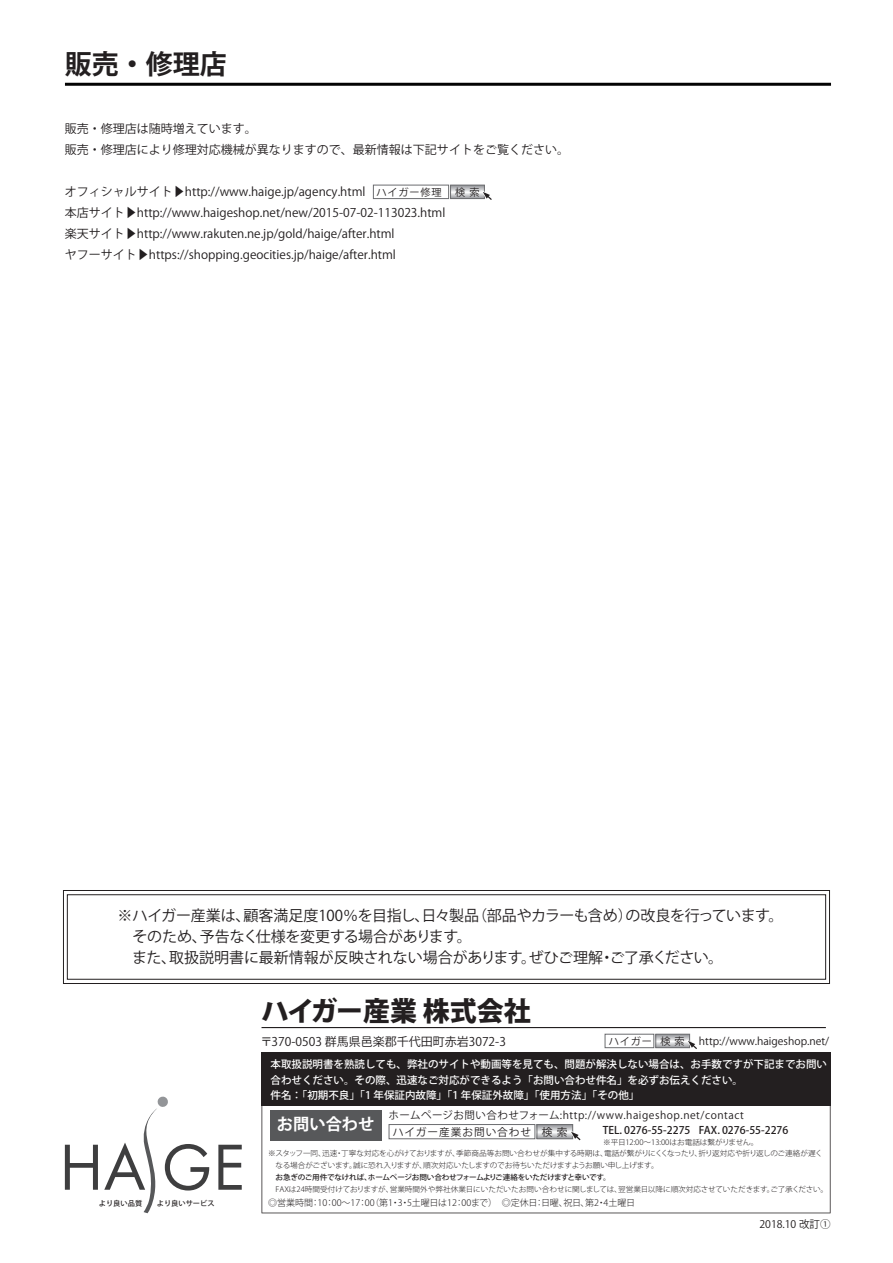
<style>
.page{position:relative;width:893px;height:1263px;background:#fff}
.page>*{position:absolute;margin:0;border:0;box-sizing:border-box;transform-origin:0 0}
.t1{font:67.5px "Futura PT";color:#3e3e3f}
.t2{font:800 27px "Koz Go Pr 6 N";letter-spacing:-.005em;color:#231f20}
.t3{font:700 27px "Koz Go Pr 6 N";color:#231f20}
.t4{font:700 16.2px "Koz Go Pr 6 N";color:#fff}
.t5{font:15px/21px "Koz Go Pr 6 N";letter-spacing:-.01em;color:#231f20}
.t6{font:12px/21px "Koz Go Pr 6 N";color:#231f20}
.t7{font:10.65px "Koz Go Pr 6 N";color:#231f20}
.t8{font:10.65px "Koz Go Pr 6 N";letter-spacing:.085em;color:#231f20}
.t9{font:500 10.5px/15.1px "Koz Go Pr 6 N";color:#fff}
.t10{font:10.5px "Koz Go Pr 6 N";letter-spacing:.05em;color:#231f20}
.t11{font:500 10.5px "Koz Go Pr 6 N";color:#231f20}
.t12{font:10.5px "Koz Go Pr 6 N";color:#231f20}
.t13{font:10.05px "Koz Go Pr 6 N";letter-spacing:.085em;color:#231f20}
.t14{font:300 9px "Koz Go Pr 6 N";color:#231f20}
.t15{font:300 7.5px/11.1px "Koz Go Pr 6 N";color:#231f20}
.t16{font:300 7.5px "Koz Go Pr 6 N";letter-spacing:-.03em;color:#231f20}
.t17{font:500 7.5px "Koz Go Pr 6 N";letter-spacing:-.04em;color:#231f20}
.t18{font:500 7.2px "Koz Go Pr 6 N";color:#231f20}
</style>
<div class="page">
<svg style="left:143px;top:1096px;width:25px;height:117px"></svg>
<div style="left:605px;top:1034px;width:49px;height:14px;background:#fff;border:1px solid #6c6d70"></div>
<svg style="left:657px;top:1036px;width:31px;height:10px"></svg>
<div style="left:655px;top:1034px;width:35px;height:14px;border:1px solid #6c6d70"></div>
<svg style="left:684px;top:1038px;width:13px;height:11px"></svg>
<div style="left:373px;top:185px;width:76px;height:14px;background:#fff;border:1px solid #6c6d70"></div>
<svg style="left:452px;top:187px;width:31px;height:10px"></svg>
<div style="left:450px;top:185px;width:35px;height:14px;border:1px solid #6c6d70"></div>
<svg style="left:479px;top:189px;width:13px;height:11px"></svg>
<hr style="left:262px;top:1027px;width:564px;height:1px;background:#231f20">
<div style="left:63px;top:890px;width:767px;height:94px;border:1px solid #231f20"></div>
<div style="left:67px;top:894px;width:759px;height:85px;border:1px solid #231f20"></div>
<div style="left:262px;top:1052px;width:569px;height:54px;background:#231f20"></div>
<svg style="left:262px;top:1106px;width:569px;height:107px"></svg>
<div style="left:271px;top:1110px;width:111px;height:30px;background:#57585a"></div>
<hr style="left:65px;top:83px;width:766px;height:3px;background:#030303">
<h2 class="t3" style="left:65px;top:48px;width:163px">販売・修理店</h2>
<p class="t6" style="left:65px;top:119px;width:505px">販売・修理店は随時増えています。<br>販売・修理店により修理対応機械が異なりますので、最新情報は下記サイトをご覧ください。</p>
<p class="t6" style="left:65px;top:182px;width:382px">オフィシャルサイト▶http://www.haige.jp/agency.html<br>本店サイト▶http://www.haigeshop.net/new/2015-07-02-113023.html楽天サイト▶http://www.rakuten.ne.jp/gold/haige/after.html<br>ヤフーサイト▶https://shopping.geocities.jp/haige/after.html</p>
<p class="t13" style="left:377px;top:187px;width:67px">ハイガー修理</p>
<p class="t13" style="left:455px;top:187px;width:26px">検 索</p>
<p class="t5" style="left:118px;top:905px;width:667px">※ハイガー産業は、顧客満足度100％を目指し、日々製品（部品やカラーも含め）の改良を行っています。　そのため、予告なく仕様を変更する場合があります。<br>　また、取扱説明書に最新情報が反映されない場合があります。ぜひご理解・ご了承ください。</p>
<h1 class="t1" style="left:59px;top:1127px;width:188px">HA GE</h1>
<p class="t18" style="left:99px;top:1199px;width:117px">より良い品質　　より良いサービス</p>
<h2 class="t2" style="left:262px;top:996px;width:271px">ハイガー産業 株式会社</h2>
<p class="t6" style="left:261px;top:1031px;width:247px">〒370-0503 群馬県邑楽郡千代田町赤岩3072-3</p>
<p class="t13" style="left:609px;top:1036px;width:78px">ハイガー 検 索</p>
<p class="t7" style="left:699px;top:1035px;width:132px">http://www.haigeshop.net/</p>
<p class="t9" style="left:271px;top:1057px;width:558px">本取扱説明書を熟読しても、弊社のサイトや動画等を見ても、問題が解決しない場合は、お手数ですが下記までお問い合わせください。その際、迅速なご対応ができるよう「お問い合わせ件名」を必ずお伝えください。　<br>件名：「初期不良」「1 年保証内故障」「1 年保証外故障」「使用方法」「その他」</p>
<h3 class="t4" style="left:277px;top:1115px;width:99px">お問い合わせ</h3>
<p class="t10" style="left:389px;top:1109px;width:357px">ホームページお問い合わせフォーム:http://www.haigeshop.net/contact</p>
<p class="t11" style="left:603px;top:1124px;width:187px">TEL. 0276-55-2275 FAX. 0276-55-2276</p>
<p class="t8" style="left:393px;top:1126px;width:176px">ハイガー産業お問い合わせ 検 索</p>
<p class="t15" style="left:268px;top:1136px;width:556px;text-indent:335px">※平日12:00～13:00はお電話は繋がりません。<br>※スタッフ一同、迅速・丁寧な対応を心がけておりますが、季節商品等お問い合わせが集中する時期は、電話が繋がりにくくなったり、折り返対応や折り返しのご連絡が遅く</p>
<p class="t16" style="left:268px;top:1161px;width:392px">　なる場合がございます。誠に恐れ入りますが、順次対応いたしますのでお待ちいただけますようお願い申し上げます。</p>
<p class="t17" style="left:275px;top:1173px;width:337px">お急ぎのご用件でなければ、ホームページお問い合わせフォームよりご連絡をいただけますと幸いです。</p>
<p class="t15" style="left:268px;top:1184px;width:562px">　FAXは24時間受付けておりますが、営業時間外や弊社休業日にいただいたお問い合わせに関しましては、翌営業日以降に順次対応させていただきます。ご了承ください。</p>
<p class="t14" style="left:268px;top:1197px;width:369px">◎営業時間：10：00～17：00（第1・3・5土曜日は12：00まで）　◎定休日：日曜、祝日、第2・4土曜日</p>
<p class="t12" style="left:759px;top:1218px;width:73px">2018.10 改訂①</p>
</div>
